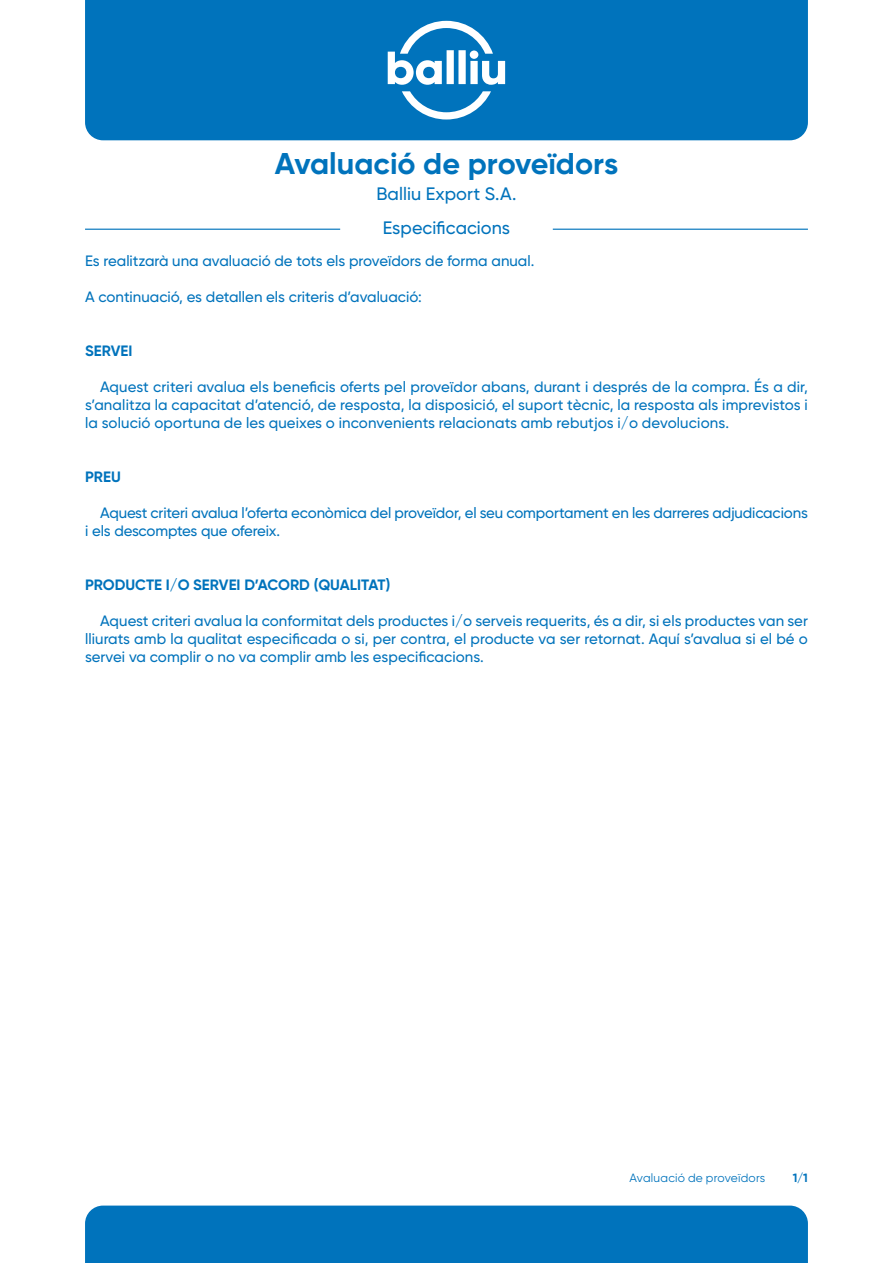
<style>
.page{position:relative;width:893px;height:1263px;background:#fff}
.page>*{position:absolute;margin:0;border:0;box-sizing:border-box;transform-origin:0 0}
.t1{font:700 30px "Gilroy";color:#0073bc}
.t2{font:500 18px/33.8px "Gilroy";color:#0073bc;text-align:center}
.t3{font:500 15px/18px "Gilroy";letter-spacing:-.005em;color:#0073bc;text-align:justify}
.t4{font:700 15px "Gilroy";color:#0073bc}
.t5{font:12px "Gilroy";letter-spacing:.02em;color:#0073bc}
.t6{font:700 12px "Gilroy";color:#0073bc}
</style>
<div class="page">
<div style="left:85px;top:0;width:723px;height:140px;background:#0073bc"></div>
<svg style="left:388px;top:21px;width:117px;height:98px"></svg>
<div style="left:85px;top:1205px;width:723px;height:58px;background:#0073bc"></div>
<hr style="left:553px;top:229px;width:255px;height:1px;background:#0073bc">
<hr style="left:85px;top:229px;width:255px;height:1px;background:#0073bc">
<h1 class="t1" style="left:275px;top:145px;width:345px">Avaluació de proveïdors</h1>
<p class="t2" style="left:376px;top:177px;width:142px">Balliu Export S.A.<br>Especificacions</p>
<p class="t3" style="left:85px;top:251px;width:451px">Es realitzarà una avaluació de tots els proveïdors de forma anual.</p>
<p class="t3" style="left:85px;top:287px;width:338px">A continuació, es detallen els criteris d’avaluació:</p>
<p class="t4" style="left:85px;top:341px;width:49px">SERVEI</p>
<p class="t3" style="left:85px;top:377px;width:724px;text-indent:15px">Aquest criteri avalua els beneficis oferts pel proveïdor abans, durant i després de la compra. És a dir, s’analitza la capacitat d’atenció, de resposta, la disposició, el suport tècnic, la resposta als imprevistos i la solució oportuna de les queixes o inconvenients relacionats amb rebutjos i/o devolucions.</p>
<p class="t4" style="left:85px;top:467px;width:37px">PREU</p>
<p class="t3" style="left:85px;top:503px;width:724px;text-indent:15px">Aquest criteri avalua l’oferta econòmica del proveïdor, el seu comportament en les darreres adjudicacions i els descomptes que ofereix.</p>
<p class="t4" style="left:85px;top:575px;width:307px">PRODUCTE I/O SERVEI D’ACORD (QUALITAT)</p>
<p class="t3" style="left:85px;top:611px;width:724px;text-indent:15px">Aquest criteri avalua la conformitat dels productes i/o serveis requerits, és a dir, si els productes van ser lliurats amb la qualitat especificada o si, per contra, el producte va ser retornat. Aquí s’avalua si el bé o servei va complir o no va complir amb les especificacions.</p>
<p class="t5" style="left:629px;top:1170px;width:137px">Avaluació de proveïdors</p>
<p class="t6" style="left:793px;top:1170px;width:17px">1/1</p>
</div>
